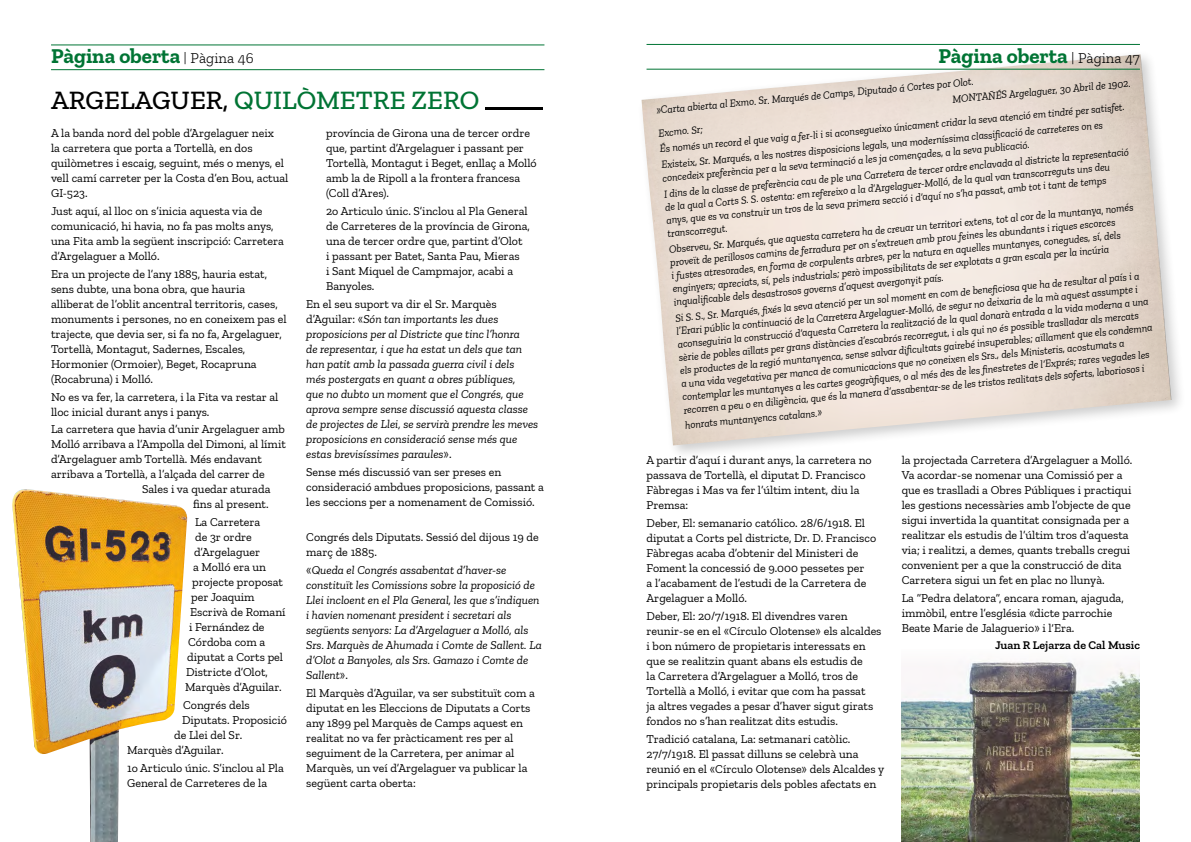
<style>
.page{position:relative;width:1191px;height:842px;background:#fff}
.page>*{position:absolute;margin:0;border:0;box-sizing:border-box;transform-origin:0 0}
.t1{font:500 27px "Zilla Slab";color:#007434}
.t2{font:700 21px "Zilla Slab";color:#007434}
.t3{font:12px/15px "Zilla Slab";color:#000}
.t4{font:italic 12px/15px "Zilla Slab";color:#000}
.t5{font:600 12px "Zilla Slab";color:#000}
.t6{font:italic 11px/13.2px "Zilla Slab";color:#000;scale:.95 1}
.s1{font-weight:300;font-size:15px;color:#000}
.s2{color:#000}
.s3{font-style:normal}
</style>
<div class="page">
<hr style="left:51px;top:45px;width:493px;height:1px;background:#007434">
<hr style="left:646px;top:44px;width:494px;height:1px;background:#007434">
<hr style="left:51px;top:69px;width:493px;height:1px;background:#007434">
<img style="left:901px;top:660px;width:239px;height:182px">
<hr style="left:485px;top:107px;width:57px;height:2px;background:#000">
<img style="left:12px;top:489px;width:175px;height:353px">
<hr style="left:646px;top:69px;width:494px;height:1px;background:#007434">
<p class="t2" style="left:51px;top:44px;width:204px">Pàgina oberta <span class="s1">| Pàgina 46</span></p>
<p class="t2" style="left:938px;top:44px;width:203px">Pàgina oberta <span class="s1">| Pàgina 47</span></p>
<p class="t1" style="left:51px;top:85px;width:430px"><span class="s2">ARGELAGUER,</span> QUILÒMETRE ZERO</p>
<p class="t3" style="left:51px;top:126px;width:239px">A la banda nord del poble d’Argelaguer neix<br>la carretera que porta a Tortellà, en dos quilòmetres i escaig, seguint, més o menys, el vell camí carreter per la Costa d’en Bou, actual GI-523.</p>
<p class="t3" style="left:51px;top:203px;width:234px">Just aquí, al lloc on s’inicia aquesta via de comunicació, hi havia, no fa pas molts anys, una Fita amb la següent inscripció: Carretera d’Argelaguer a Molló.</p>
<p class="t3" style="left:51px;top:266px;width:237px">Era un projecte de l’any 1885, hauria estat, sens dubte, una bona obra, que hauria alliberat de l’oblit ancentral territoris, cases, monuments i persones, no en coneixem pas el trajecte, que devia ser, si fa no fa, Argelaguer, Tortellà, Montagut, Sadernes, Escales, Hormonier (Ormoier), Beget, Rocapruna (Rocabruna) i Molló.</p>
<p class="t3" style="left:51px;top:389px;width:229px">No es va fer, la carretera, i la Fita va restar al lloc inicial durant anys i panys.</p>
<p class="t3" style="left:51px;top:422px;width:235px">La carretera que havia d’unir Argelaguer amb</p>
<p class="t3" style="left:51px;top:437px;width:236px">Molló arribava a l’Ampolla del Dimoni, al límit</p>
<p class="t3" style="left:51px;top:452px;width:212px">d’Argelaguer amb Tortellà. Més endavant</p>
<p class="t3" style="left:51px;top:467px;width:215px">arribava a Tortellà, a l’alçada del carrer de</p>
<p class="t3" style="left:142px;top:482px;width:130px">Sales i va quedar aturada</p>
<p class="t3" style="left:193px;top:497px;width:77px">fins al present.</p>
<p class="t3" style="left:195px;top:515px;width:67px">La Carretera</p>
<p class="t3" style="left:195px;top:530px;width:58px">de 3r ordre</p>
<p class="t3" style="left:194px;top:545px;width:67px">d’Argelaguer</p>
<p class="t3" style="left:193px;top:560px;width:75px">a Molló era un</p>
<p class="t3" style="left:192px;top:575px;width:92px">projecte proposat</p>
<p class="t3" style="left:191px;top:590px;width:65px">per Joaquim</p>
<p class="t3" style="left:190px;top:605px;width:97px">Escrivà de Romaní</p>
<p class="t3" style="left:189px;top:620px;width:77px">i Fernández de</p>
<p class="t3" style="left:188px;top:635px;width:79px">Córdoba com a</p>
<p class="t3" style="left:187px;top:650px;width:98px">diputat a Corts pel</p>
<p class="t3" style="left:186px;top:665px;width:83px">Districte d’Olot,</p>
<p class="t3" style="left:185px;top:680px;width:98px">Marquès d’Aguilar.</p>
<p class="t3" style="left:183px;top:698px;width:68px">Congrés dels</p>
<p class="t3" style="left:182px;top:713px;width:106px">Diputats. Proposició</p>
<p class="t3" style="left:174px;top:728px;width:70px">de Llei del Sr.</p>
<p class="t3" style="left:127px;top:743px;width:98px">Marquès d’Aguilar.</p>
<p class="t3" style="left:127px;top:760px;width:158px">1o Articulo únic. S’inclou al Pla<br>General de Carreteres de la</p>
<p class="t3" style="left:326px;top:126px;width:212px">província de Girona una de tercer ordre que, partint d’Argelaguer i passant per Tortellà, Montagut i Beget, enllaç a Molló amb la de Ripoll a la frontera francesa (Coll d’Ares).</p>
<p class="t3" style="left:326px;top:203px;width:205px">2o Articulo únic. S’inclou al Pla General de Carreteres de la província de Girona, una de tercer ordre que, partint d’Olot<br>i passant per Batet, Santa Pau, Mieras<br>i Sant Miquel de Campmajor, acabi a Banyoles.</p>
<p class="t4" style="left:306px;top:296px;width:233px"><span class="s3">En el seu suport va dir el Sr. Marquès d’Aguilar: «</span>Són tan importants les dues proposicions per al Districte que tinc l’honra<br>de representar, i que ha estat un dels que tan han patit amb la passada guerra civil i dels<br>més postergats en quant a obres públiques,<br>que no dubto un moment que el Congrés, que aprova sempre sense discussió aquesta classe de projectes de Llei, se servirà prendre les meves proposicions en consideració sense més que estas brevisíssimes paraules<span class="s3">».</span></p>
<p class="t3" style="left:306px;top:464px;width:239px">Sense més discussió van ser preses en consideració ambdues proposicions, passant a les seccions per a nomenament de Comissió.</p>
<p class="t3" style="left:306px;top:530px;width:234px">Congrés dels Diputats. Sessió del dijous 19 de març de 1885.</p>
<p class="t4" style="left:306px;top:563px;width:237px"><span class="s3">«</span>Queda el Congrés assabentat d’haver-se constituït les Comissions sobre la proposició de Llei incloent en el Pla General, les que s’indiquen i havien nomenant president i secretari als següents senyors: La d’Argelaguer a Molló, als Srs. Marquès de Ahumada i Comte de Sallent. La d’Olot a Banyoles, als Srs. Gamazo i Comte de Sallent<span class="s3">».</span></p>
<p class="t3" style="left:306px;top:685px;width:230px">El Marquès d’Aguilar, va ser substituït com a diputat en les Eleccions de Diputats a Corts any 1899 pel Marquès de Camps aquest en realitat no va fer pràcticament res per al seguiment de la Carretera, per animar al Marquès, un veí d’Argelaguer va publicar la següent carta oberta:</p>
<p class="t6" style="left:656px;top:103px;width:337px;rotate:-5deg">»Carta abierta al Exmo. Sr. Marqués de Camps, Diputado á Cortes por Olot.</p>
<p class="t6" style="left:951px;top:92px;width:190px;rotate:-5deg">MONTAÑÉS Argelaguer, 30 Abril de 1902.</p>
<p class="t6" style="left:659px;top:141px;width:493px;rotate:-5deg">És només un record el que vaig a fer-li i si aconsegueixo únicament cridar la seva atenció em tindré per satisfet.</p>
<p class="t6" style="left:660px;top:157px;width:468px;rotate:-5deg">Existeix, Sr. Marqués, a les nostres disposicions legals, una moderníssima classifi cació de carreteres on es concedeix preferència per a la seva terminació a les ja començades, a la seva publicació.</p>
<p class="t6" style="left:658px;top:126px;width:48px;rotate:-5deg">Excmo. Sr;</p>
<p class="t6" style="left:663px;top:186px;width:493px;line-height:13.5px;rotate:-5deg">I dins de la classe de preferència cau de ple una Carretera de tercer ordre enclavada al districte la representació de la qual a Corts S. S. ostenta: em refereixo a la d’Argelaguer-Molló, de la qual van transcorreguts uns deu anys, que es va construir un tros de la seva primera secció i d’aquí no s’ha passat, amb tot i tant de temps transcorregut.</p>
<p class="t6" style="left:668px;top:242px;width:492px;rotate:-5deg">Observeu, Sr. Marqués, que aquesta carretera ha de creuar un territori extens, tot al cor de la muntanya, només proveït de perillosos camins de ferradura per on s’extreuen amb prou feines les abundants i riques escorces<br>i fustes atresorades, en forma de corpulents arbres, per la natura en aquelles muntanyes, conegudes, sí, dels enginyers; apreciats, sí, pels industrials; però impossibilitats de ser explotats a gran escala per la incúria inqualifi cable dels desastrosos governs d’aquest avergonyit país.</p>
<p class="t6" style="left:674px;top:310px;width:501px;rotate:-5deg">Si S. S., Sr. Marqués, fi xés la seva atenció per un sol moment en com de benefi ciosa que ha de resultar al país i a l’Erari públic la continuació de la Carretera Argelaguer-Molló, de segur no deixaria de la mà aquest assumpte i aconseguiria la construcció d’aquesta Carretera la realització de la qual donarà entrada a la vida moderna a una sèrie de pobles aïllats per grans distàncies d’escabrós recorregut, i als qui no és possible traslladar als mercats els productes de la regió muntanyenca, sense salvar difi cultats gairebé insuperables; aïllament que els condemna a una vida vegetativa per manca de comunicacions que no coneixen els Srs., dels Ministeris, acostumats a contemplar les muntanyes a les cartes geogràfi ques, o al més des de les fi nestretes de l’Exprés; rares vegades les recorren a peu o en diligència, que és la manera d’assabentar-se de les tristos realitats dels soferts, laboriosos i</p>
<p class="t6" style="left:684px;top:418px;width:146px;rotate:-5deg">honrats muntanyencs catalans.»</p>
<p class="t3" style="left:646px;top:453px;width:227px">A partir d’aquí i durant anys, la carretera no passava de Tortellà, el diputat D. Francisco Fàbregas i Mas va fer l’últim intent, diu la Premsa:</p>
<p class="t3" style="left:646px;top:516px;width:231px">Deber, El: semanario católico. 28/6/1918. El diputat a Corts pel districte, Dr. D. Francisco Fàbregas acaba d’obtenir del Ministeri de Foment la concessió de 9.000 pessetes per<br>a l’acabament de l’estudi de la Carretera de Argelaguer a Molló.</p>
<p class="t3" style="left:646px;top:609px;width:236px">Deber, El: 20/7/1918. El divendres varen reunir-se en el «Círculo Olotense» els alcaldes i bon número de propietaris interessats en que se realitzin quant abans els estudis de<br>la Carretera d’Argelaguer a Molló, tros de Tortellà a Molló, i evitar que com ha passat<br>ja altres vegades a pesar d’haver sigut girats fondos no s’han realitzat dits estudis.</p>
<p class="t3" style="left:646px;top:731px;width:239px">Tradició catalana, La: setmanari catòlic.<br>27/7/1918. El passat dilluns se celebrà una reunió en el «Círculo Olotense» dels Alcaldes y principals propietaris dels pobles afectats en</p>
<p class="t3" style="left:901px;top:453px;width:232px">la projectada Carretera d’Argelaguer a Molló.<br>Va acordar-se nomenar una Comissió per a que es traslladi a Obres Públiques i practiqui les gestions necessàries amb l’objecte de que sigui invertida la quantitat consignada per a realitzar els estudis de l’últim tros d’aquesta via; i realitzi, a demes, quants treballs cregui convenient per a que la construcció de dita Carretera sigui un fet en plac no llunyà.</p>
<p class="t3" style="left:901px;top:591px;width:223px">La “Pedra delatora”, encara roman, ajaguda, immòbil, entre l’església «dicte parrochie<br>Beate Marie de Jalaguerio» i l‘Era.</p>
<p class="t5" style="left:995px;top:638px;width:146px">Juan R Lejarza de Cal Music</p>
</div>
